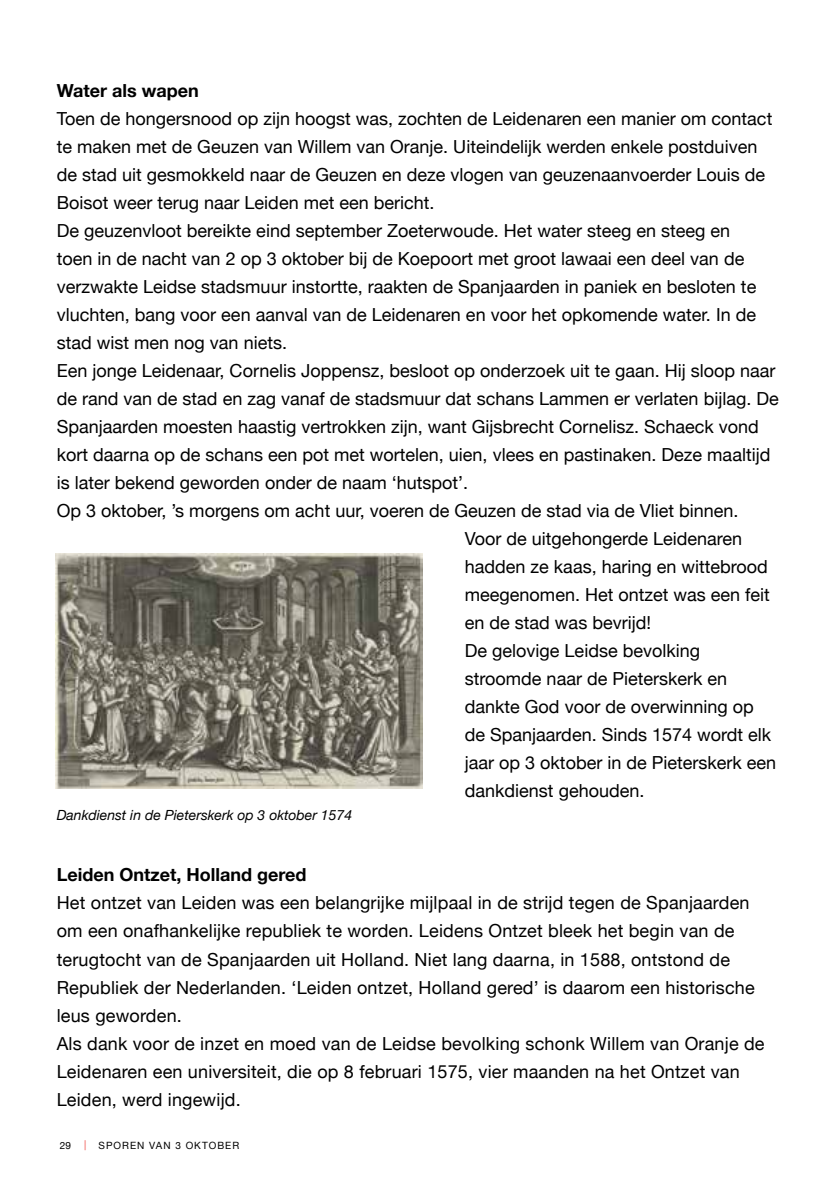
<style>
.page{position:relative;width:840px;height:1191px;background:#fff}
.page>*{position:absolute;margin:0;border:0;box-sizing:border-box;transform-origin:0 0}
.t1{font:18px/28px "Helvetica Neue";color:#000}
.t2{font:700 18px "Helvetica Neue";color:#000}
.t3{font:italic 14px "Helvetica Neue";color:#000}
.t4{font:10px "Helvetica Neue";letter-spacing:.1em;color:#000}
.s1{color:#f04e48}
</style>
<div class="page">
<img style="left:55px;top:553px;width:367px;height:236px">
<p class="t2" style="left:57px;top:76px;width:143px">Water als wapen</p>
<p class="t1" style="left:57px;top:106px;width:716px">Toen de hongersnood op zijn hoogst was, zochten de Leidenaren een manier om contact</p>
<p class="t1" style="left:57px;top:134px;width:701px">te maken met de Geuzen van Willem van Oranje. Uiteindelijk werden enkele postduiven</p>
<p class="t1" style="left:57px;top:162px;width:709px">de stad uit gesmokkeld naar de Geuzen en deze vlogen van geuzenaanvoerder Louis de</p>
<p class="t1" style="left:57px;top:190px;width:379px">Boisot weer terug naar Leiden met een bericht.</p>
<p class="t1" style="left:57px;top:218px;width:674px">De geuzenvloot bereikte eind september Zoeterwoude. Het water steeg en steeg en</p>
<p class="t1" style="left:57px;top:246px;width:688px">toen in de nacht van 2 op 3 oktober bij de Koepoort met groot lawaai een deel van de</p>
<p class="t1" style="left:57px;top:274px;width:700px">verzwakte Leidse stadsmuur instortte, raakten de Spanjaarden in paniek en besloten te</p>
<p class="t1" style="left:57px;top:302px;width:700px">vluchten, bang voor een aanval van de Leidenaren en voor het opkomende water. In de</p>
<p class="t1" style="left:57px;top:330px;width:232px">stad wist men nog van niets.</p>
<p class="t1" style="left:57px;top:358px;width:720px">Een jonge Leidenaar, Cornelis Joppensz, besloot op onderzoek uit te gaan. Hij sloop naar</p>
<p class="t1" style="left:57px;top:386px;width:723px">de rand van de stad en zag vanaf de stadsmuur dat schans Lammen er verlaten bijlag. De</p>
<p class="t1" style="left:57px;top:414px;width:703px">Spanjaarden moesten haastig vertrokken zijn, want Gijsbrecht Cornelisz. Schaeck vond</p>
<p class="t1" style="left:57px;top:442px;width:714px">kort daarna op de schans een pot met wortelen, uien, vlees en pastinaken. Deze maaltijd</p>
<p class="t1" style="left:57px;top:470px;width:413px">is later bekend geworden onder de naam ‘hutspot’.</p>
<p class="t1" style="left:57px;top:498px;width:683px">Op 3 oktober, ’s morgens om acht uur, voeren de Geuzen de stad via de Vliet binnen.</p>
<p class="t1" style="left:464px;top:526px;width:279px">Voor de uitgehongerde Leidenaren</p>
<p class="t1" style="left:464px;top:554px;width:304px">hadden ze kaas, haring en wittebrood</p>
<p class="t1" style="left:464px;top:582px;width:306px">meegenomen. Het ontzet was een feit</p>
<p class="t1" style="left:464px;top:610px;width:188px">en de stad was bevrijd!</p>
<p class="t1" style="left:464px;top:638px;width:237px">De gelovige Leidse bevolking</p>
<p class="t1" style="left:464px;top:666px;width:264px">stroomde naar de Pieterskerk en</p>
<p class="t1" style="left:464px;top:694px;width:290px">dankte God voor de overwinning op</p>
<p class="t1" style="left:464px;top:722px;width:308px">de Spanjaarden. Sinds 1574 wordt elk</p>
<p class="t1" style="left:464px;top:750px;width:313px">jaar op 3 oktober in de Pieterskerk een</p>
<p class="t1" style="left:464px;top:778px;width:181px">dankdienst gehouden.</p>
<p class="t3" style="left:57px;top:805px;width:297px">Dankdienst in de Pieterskerk op 3 oktober 1574</p>
<p class="t2" style="left:57px;top:861px;width:251px">Leiden Ontzet, Holland gered</p>
<p class="t1" style="left:57px;top:890px;width:709px">Het ontzet van Leiden was een belangrijke mijlpaal in de strijd tegen de Spanjaarden om een onafhankelijke republiek te worden. Leidens Ontzet bleek het begin van de terugtocht van de Spanjaarden uit Holland. Niet lang daarna, in 1588, ontstond de Republiek der Nederlanden. ‘Leiden ontzet, Holland gered’ is daarom een historische leus geworden.<br>Als dank voor de inzet en moed van de Leidse bevolking schonk Willem van Oranje de Leidenaren een universiteit, die op 8 februari 1575, vier maanden na het Ontzet van Leiden, werd ingewijd.</p>
<p class="t4" style="left:60px;top:1138px;width:13px">29</p>
<p class="t4" style="left:84px;top:1138px;width:156px"><span class="s1">|</span> SPOREN VAN 3 OKTOBER</p>
</div>
